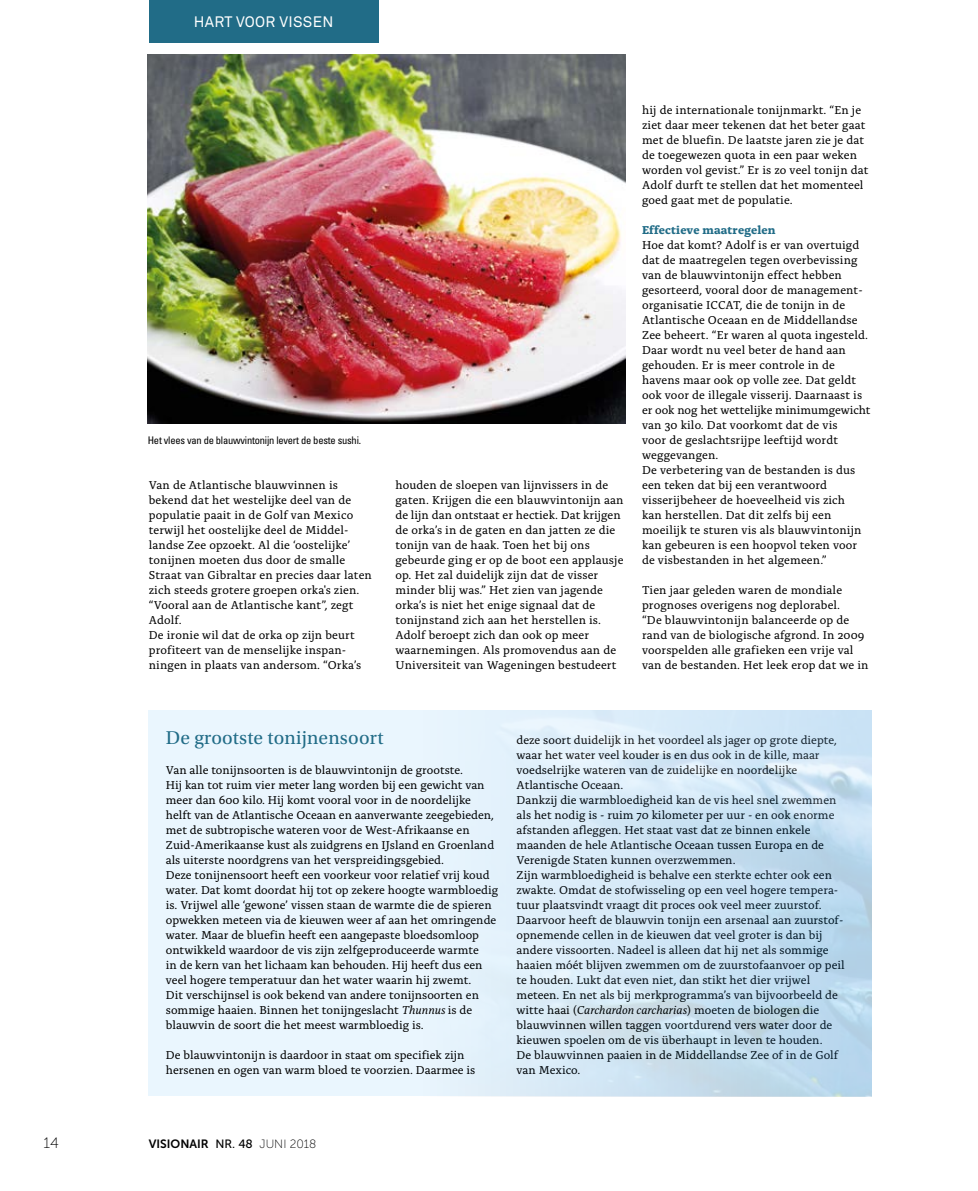
<style>
.page{position:relative;width:978px;height:1191px;background:#fff}
.page>*{position:absolute;margin:0;border:0;box-sizing:border-box;transform-origin:0 0}
.t1{font:19.5px "Utopia Std";letter-spacing:.01em;color:#216c87}
.t2{font:15px "Akkurat";letter-spacing:.02em;color:#fff}
.t3{font:15px "Museo Sans 100";color:#000}
.t4{font:12px/15px "Alda OTCEV";color:#000}
.t5{font:12px "Museo Sans 700";color:#000}
.t6{font:700 12px "Alda OTCEV";letter-spacing:.01em;color:#216c87}
.t7{font:condensed 10.5px "Univers";letter-spacing:-.02em;color:#000}
.s1{font-style:italic}
.s2{font-family:"Museo Sans 500"}
.s3{font-family:"Museo Sans 100"}
</style>
<div class="page">
<div style="left:149px;top:0;width:229px;height:43px;background:#216c87"></div>
<img style="left:148px;top:54px;width:477px;height:370px">
<svg style="left:148px;top:711px;width:724px;height:385px;background:#dbecf8"></svg>
<p class="t2" style="left:194px;top:13px;width:141px">HART VOOR VISSEN</p>
<p class="t7" style="left:148px;top:434px;width:215px">Het vlees van de blauwvintonijn levert de beste sushi.</p>
<p class="t4" style="left:149px;top:477px;width:225px">Van de Atlantische blauwvinnen is bekend dat het westelijke deel van de populatie paait in de Golf van Mexico terwijl het oostelijke deel de Middel&shy;landse Zee opzoekt. Al die ‘oostelijke’ tonijnen moeten dus door de smalle Straat van Gibraltar en precies daar laten zich steeds grotere groepen orka's zien. “Vooral aan de Atlantische kant”, zegt Adolf.<br>De ironie wil dat de orka op zijn beurt profiteert van de menselijke inspan&shy;ningen in plaats van andersom. “Orka’s</p>
<p class="t4" style="left:395px;top:477px;width:229px">houden de sloepen van lijnvissers in de gaten. Krijgen die een blauwvintonijn aan de lijn dan ontstaat er hectiek. Dat krijgen de orka’s in de gaten en dan jatten ze die tonijn van de haak. Toen het bij ons gebeurde ging er op de boot een applausje op. Het zal duidelijk zijn dat de visser minder blij was.” Het zien van jagende orka’s is niet het enige signaal dat de tonijnstand zich aan het herstellen is.<br>Adolf beroept zich dan ook op meer waarnemingen. Als promovendus aan de Universiteit van Wageningen bestudeert</p>
<p class="t4" style="left:642px;top:102px;width:228px">hij de internationale tonijnmarkt. “En je ziet daar meer tekenen dat het beter gaat met de bluefin. De laatste jaren zie je dat de toegewezen quota in een paar weken worden vol gevist.” Er is zo veel tonijn dat Adolf durft te stellen dat het momenteel goed gaat met de populatie.</p>
<p class="t6" style="left:642px;top:220px;width:135px">Effectieve maatregelen</p>
<p class="t4" style="left:642px;top:237px;width:230px">Hoe dat komt? Adolf is er van overtuigd dat de maatregelen tegen overbevissing van de blauwvintonijn effect hebben gesorteerd, vooral door de management&shy;organisatie ICCAT, die de tonijn in de Atlantische Oceaan en de Middellandse Zee beheert. “Er waren al quota ingesteld.<br>Daar wordt nu veel beter de hand aan gehouden. Er is meer controle in de havens maar ook op volle zee. Dat geldt ook voor de illegale visserij. Daarnaast is er ook nog het wettelijke minimumgewicht van 30 kilo. Dat voorkomt dat de vis<br>voor de geslachtsrijpe leeftijd wordt weggevangen.<br>De verbetering van de bestanden is dus een teken dat bij een verantwoord visserijbeheer de hoeveelheid vis zich<br>kan herstellen. Dat dit zelfs bij een moeilijk te sturen vis als blauwvintonijn kan gebeuren is een hoopvol teken voor de visbestanden in het algemeen.”</p>
<p class="t4" style="left:642px;top:582px;width:228px">Tien jaar geleden waren de mondiale prognoses overigens nog deplorabel.<br>“De blauwvintonijn balanceerde op de rand van de biologische afgrond. In 2009 voorspelden alle grafieken een vrije val van de bestanden. Het leek erop dat we in</p>
<h1 class="t1" style="left:166px;top:727px;width:219px">De grootste tonijnensoort</h1>
<p class="t4" style="left:166px;top:762px;width:334px">Van alle tonijnsoorten is de blauwvintonijn de grootste.<br>Hij kan tot ruim vier meter lang worden bij een gewicht van meer dan 600 kilo. Hij komt vooral voor in de noordelijke helft van de Atlantische Oceaan en aanverwante zeegebieden, met de subtropische wateren voor de West-Afrikaanse en Zuid-Amerikaanse kust als zuidgrens en IJsland en Groenland als uiterste noordgrens van het verspreidingsgebied.<br>Deze tonijnensoort heeft een voorkeur voor relatief vrij koud water. Dat komt doordat hij tot op zekere hoogte warmbloedig is. Vrijwel alle ‘gewone’ vissen staan de warmte die de spieren opwekken meteen via de kieuwen weer af aan het omringende water. Maar de bluefin heeft een aangepaste bloedsomloop ontwikkeld waardoor de vis zijn zelfgeproduceerde warmte<br>in de kern van het lichaam kan behouden. Hij heeft dus een veel hogere temperatuur dan het water waarin hij zwemt.<br>Dit verschijnsel is ook bekend van andere tonijnsoorten en sommige haaien. Binnen het tonijngeslacht <span class="s1">Thunnus</span> is de blauwvin de soort die het meest warmbloedig is.</p>
<p class="t4" style="left:166px;top:1047px;width:311px">De blauwvintonijn is daardoor in staat om specifiek zijn hersenen en ogen van warm bloed te voorzien. Daarmee is</p>
<p class="t4" style="left:517px;top:732px;width:330px">deze soort duidelijk in het voordeel als jager op grote diepte, waar het water veel kouder is en dus ook in de kille, maar voedselrijke wateren van de zuidelijke en noordelijke Atlantische Oceaan.<br>Dankzij die warmbloedigheid kan de vis heel snel zwemmen als het nodig is - ruim 70 kilometer per uur - en ook enorme afstanden afleggen. Het staat vast dat ze binnen enkele maanden de hele Atlantische Oceaan tussen Europa en de Verenigde Staten kunnen overzwemmen.<br>Zijn warmbloedigheid is behalve een sterkte echter ook een zwakte. Omdat de stofwisseling op een veel hogere tempera&shy;tuur plaatsvindt vraagt dit proces ook veel meer zuurstof.<br>Daarvoor heeft de blauwvin tonijn een arsenaal aan zuurstof&shy;opnemende cellen in de kieuwen dat veel groter is dan bij andere vissoorten. Nadeel is alleen dat hij net als sommige haaien móét blijven zwemmen om de zuurstofaanvoer op peil te houden. Lukt dat even niet, dan stikt het dier vrijwel meteen. En net als bij merkprogramma’s van bijvoorbeeld de witte haai (<span class="s1">Carchardon carcharias</span>) moeten de biologen die blauwvinnen willen taggen voortdurend vers water door de kieuwen spoelen om de vis überhaupt in leven te houden.<br>De blauwvinnen paaien in de Middellandse Zee of in de Golf van Mexico.</p>
<p class="t3" style="left:44px;top:1135px;width:17px">14</p>
<p class="t5" style="left:149px;top:1137px;width:169px">VISIONAIR <span class="s2">NR. 48</span> <span class="s3">JUNI 2018</span></p>
</div>
